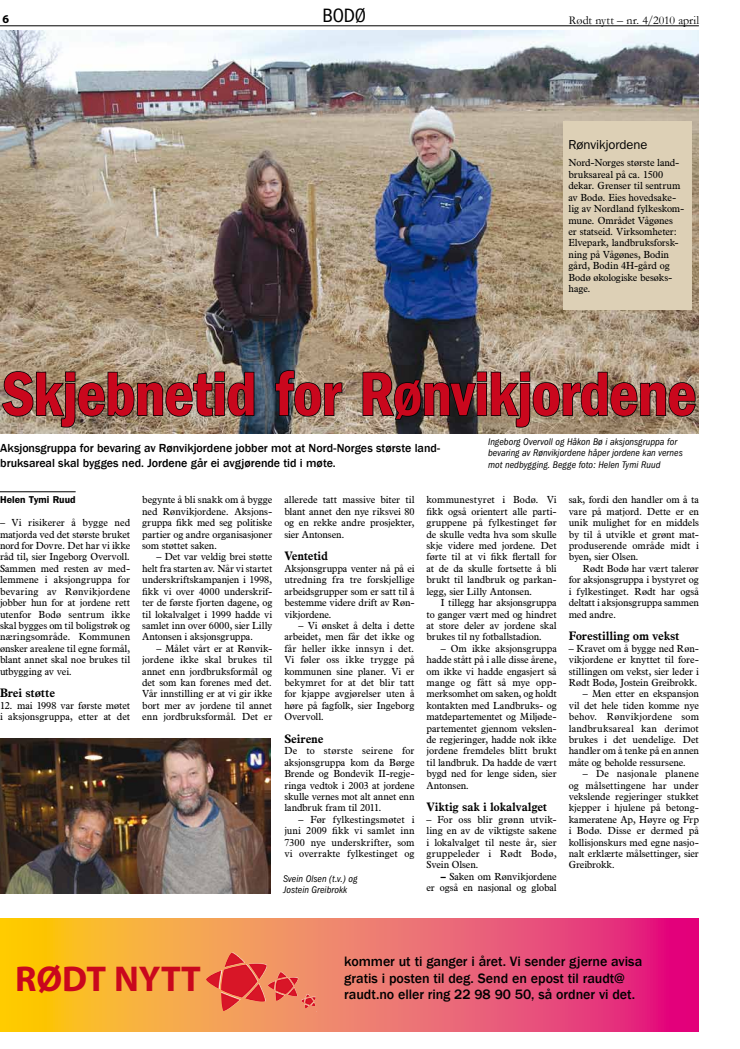
<style>
.page{position:relative;width:740px;height:1049px;background:#fff}
.page>*{position:absolute;margin:0;border:0;box-sizing:border-box;transform-origin:0 0}
.t1{font:600 condensed 64px "Franklin Gothic";letter-spacing:-.015em;color:#c9071d}
.t2{font:700 36px "Myriad Pro";letter-spacing:-.005em;color:#c9071d}
.t3{font:condensed 20px "Franklin Gothic";color:#000}
.t4{font:500 14px/16.9px "Franklin Gothic";letter-spacing:-.005em;color:#000}
.t5{font:13px "Franklin Gothic";color:#000}
.t6{font:500 12px/14.5px "Franklin Gothic";letter-spacing:-.005em;color:#000}
.t7{font:700 12px "News Plantin";letter-spacing:-.005em;color:#000}
.t8{font:12px "Garamond";letter-spacing:.01em;color:#000}
.t9{font:700 12px "Myriad Pro";color:#000}
.t10{font:10px/11.4px "News Plantin";color:#000;text-align:justify}
.t11{font:italic condensed 10px/11.4px "Franklin Gothic";letter-spacing:.005em;color:#000}
.t12{font:600 10px "Franklin Gothic";letter-spacing:.005em;color:#000}
.s1{font-weight:700}
</style>
<div class="page">
<hr style="left:0;top:25px;width:699px;height:1px;background:#000">
<svg style="left:0;top:919px;width:699px;height:112px;background:#ee795d"></svg>
<img style="left:0;top:31px;width:699px;height:402px">
<svg style="left:1px;top:370px;width:254px;height:58px;background:#827461"></svg>
<svg style="left:274px;top:369px;width:69px;height:48px;background:#6f675b"></svg>
<svg style="left:362px;top:370px;width:335px;height:58px;background:#796b5a"></svg>
<img style="left:0;top:738px;width:270px;height:155px">
<div style="left:563px;top:121px;width:129px;height:188px;background:#ddd0b6"></div>
<hr style="left:0;top:491px;width:76px;height:1px;background:#000">
<img style="left:210px;top:952px;width:57px;height:46px">
<p class="t9" style="left:2px;top:11px;width:8px">6</p>
<h3 class="t3" style="left:323px;top:5px;width:22px">BODØ</h3>
<p class="t8" style="left:569px;top:12px;width:132px">Rødt nytt – nr. 4/2010 april</p>
<h3 class="t5" style="left:568px;top:138px;width:81px">Rønvikjordene</h3>
<p class="t10" style="left:568px;top:157px;width:117px;text-align:left">Nord-Norges største land&shy;bruksareal på ca. 1500 dekar. Grenser til sentrum av Bodø. Eies hovedsake&shy;lig av Nordland fylkeskom&shy;mune. Området Vågønes<br>er statseid. Virksomheter:<br>Elvepark, landbruksforsk&shy;ning på Vågønes, Bodin gård, Bodin 4H-gård og<br>Bodø økologiske besøks&shy;hage.</p>
<h1 class="t1" style="left:2px;top:357px;width:696px">Skjebnetid for Rønvikjordene</h1>
<p class="t11" style="left:488px;top:436px;width:196px">Ingeborg Overvoll og Håkon Bø i aksjonsgruppa for bevaring av Rønvikjordene håper jordene kan vernes mot nedbygging. Begge foto: Helen Tymi Ruud</p>
<p class="t6" style="left:0;top:441px;width:441px">Aksjonsgruppa for bevaring av Rønvikjordene jobber mot at Nord-Norges største land&shy;bruksareal skal bygges ned. Jordene går ei avgjørende tid i møte.</p>
<p class="t12" style="left:0;top:494px;width:77px">Helen Tymi Ruud</p>
<p class="t10" style="left:0;top:517px;width:132px">– Vi risikerer å bygge ned matjorda ved det største bruket nord for Dovre. Det har vi ikke råd til, sier Ingeborg Overvoll.<br>Sammen med resten av med&shy;lemmene i aksjongruppa for bevaring av Rønvikjordene jobber hun for at jordene rett utenfor Bodø sentrum ikke skal bygges om til boligstrøk og næringsområde. Kommunen ønsker arealene til egne formål, blant annet skal noe brukes til utbygging av vei.</p>
<p class="t7" style="left:0;top:685px;width:56px">Brei støtte</p>
<p class="t10" style="left:0;top:699px;width:132px">12. mai 1998 var første møtet i aksjonsgruppa, etter at det</p>
<p class="t10" style="left:142px;top:494px;width:132px">begynte å bli snakk om å bygge ned Rønvikjordene. Aksjons&shy;gruppa fikk med seg politiske partier og andre organisasjoner som støttet saken.</p>
<p class="t10" style="left:142px;top:551px;width:132px;text-indent:14px">– Det var veldig brei støtte helt fra starten av. Når vi startet underskriftskampanjen i 1998, fikk vi over 4000 underskrif&shy;ter de første fjorten dagene, og til lokalvalget i 1999 hadde vi samlet inn over 6000, sier Lilly Antonsen i aksjonsgruppa.</p>
<p class="t10" style="left:142px;top:642px;width:132px;text-indent:14px">– Målet vårt er at Rønvik&shy;jordene ikke skal brukes til annet enn jordbruksformål og det som kan forenes med det.<br>Vår innstilling er at vi gir ikke bort mer av jordene til annet enn jordbruksformål. Det er</p>
<p class="t10" style="left:284px;top:494px;width:132px">allerede tatt massive biter til blant annet den nye riksvei 80 og en rekke andre prosjekter, sier Antonsen.</p>
<p class="t7" style="left:284px;top:548px;width:45px">Ventetid</p>
<p class="t10" style="left:284px;top:562px;width:132px">Aksjonsgruppa venter nå på ei utredning fra tre forskjellige arbeidsgrupper som er satt til å bestemme videre drift av Røn&shy;vikjordene.</p>
<p class="t10" style="left:284px;top:619px;width:132px;text-indent:14px">– Vi ønsket å delta i dette arbeidet, men får det ikke og får heller ikke innsyn i det.<br>Vi føler oss ikke trygge på kommunen sine planer. Vi er bekymret for at det blir tatt for kjappe avgjørelser uten å høre på fagfolk, sier Ingeborg Overvoll.</p>
<p class="t7" style="left:284px;top:731px;width:40px">Seirene</p>
<p class="t10" style="left:284px;top:745px;width:132px">De to største seirene for aksjonsgruppa kom da Børge Brende og Bondevik II-regje&shy;ringa vedtok i 2003 at jordene skulle vernes mot alt annet enn landbruk fram til 2011.</p>
<p class="t10" style="left:284px;top:813px;width:132px;text-indent:14px">– Før fylkestingsmøtet i juni 2009 fikk vi samlet inn 7300 nye underskrifter, som vi overrakte fylkestinget og</p>
<p class="t11" style="left:283px;top:873px;width:76px">Svein Olsen (t.v.) og<br>Jostein Greibrokk</p>
<p class="t10" style="left:426px;top:494px;width:132px">kommunestyret i Bodø. Vi fikk også orientert alle parti&shy;gruppene på fylkestinget før de skulle vedta hva som skulle skje videre med jordene. Det førte til at vi fikk flertall for at de da skulle fortsette å bli brukt til landbruk og parkan&shy;legg, sier Lilly Antonsen.</p>
<p class="t10" style="left:426px;top:597px;width:132px;text-indent:14px">I tillegg har aksjonsgruppa to ganger vært med og hindret at store deler av jordene skal brukes til ny fotballstadion.</p>
<p class="t10" style="left:426px;top:642px;width:132px;text-indent:14px">– Om ikke aksjonsgruppa hadde stått på i alle disse årene, om ikke vi hadde engasjert så mange og fått så mye opp&shy;merksomhet om saken, og holdt kontakten med Landbruks- og matdepartementet og Miljøde&shy;partementet gjennom vekslen&shy;de regjeringer, hadde nok ikke jordene fremdeles blitt brukt til landbruk. Da hadde de vært bygd ned for lenge siden, sier Antonsen.</p>
<p class="t7" style="left:426px;top:799px;width:122px">Viktig sak i lokalvalget</p>
<p class="t10" style="left:426px;top:813px;width:132px">– For oss blir grønn utvik&shy;ling en av de viktigste sakene i lokalvalget til neste år, sier gruppeleder i Rødt Bodø, Svein Olsen.</p>
<p class="t10" style="left:426px;top:870px;width:132px;text-align:right"><span class="s1">–</span> Saken om Rønvikjordene<br>er også en nasjonal og global</p>
<p class="t10" style="left:569px;top:494px;width:132px">sak, fordi den handler om å ta vare på matjord. Dette er en unik mulighet for en middels by til å utvikle et grønt mat&shy;produserende område midt i byen, sier Olsen.</p>
<p class="t10" style="left:569px;top:562px;width:132px;text-indent:14px">Rødt Bodø har vært talerør for aksjonsgruppa i bystyret og i fylkestinget. Rødt har også deltatt i aksjonsgruppa sammen med andre.</p>
<p class="t7" style="left:569px;top:628px;width:112px">Forestilling om vekst</p>
<p class="t10" style="left:569px;top:642px;width:132px">– Kravet om å bygge ned Røn&shy;vikjordene er knyttet til fore&shy;stillingen om vekst, sier leder i Rødt Bodø, Jostein Greibrokk.</p>
<p class="t10" style="left:569px;top:688px;width:132px;text-indent:14px">– Men etter en ekspansjon vil det hele tiden komme nye behov. Rønvikjordene som landbruksareal kan derimot brukes i det uendelige. Det handler om å tenke på en annen måte og beholde ressursene.</p>
<p class="t10" style="left:569px;top:768px;width:132px;text-indent:14px">– De nasjonale planene og målsettingene har under vekslende regjeringer stukket kjepper i hjulene på betong&shy;kameratene Ap, Høyre og Frp i Bodø. Disse er dermed på kollisjonskurs med egne nasjo&shy;nalt erklærte målsettinger, sier Greibrokk.</p>
<h2 class="t2" style="left:15px;top:955px;width:187px">Rødt Nytt</h2>
<h3 class="t4" style="left:344px;top:953px;width:299px">kommer ut ti ganger i året. Vi sender gjerne avisa gratis i posten til deg. Send en epost til raudt@ raudt.no eller ring 22 98 90 50, så ordner vi det.</h3>
</div>
